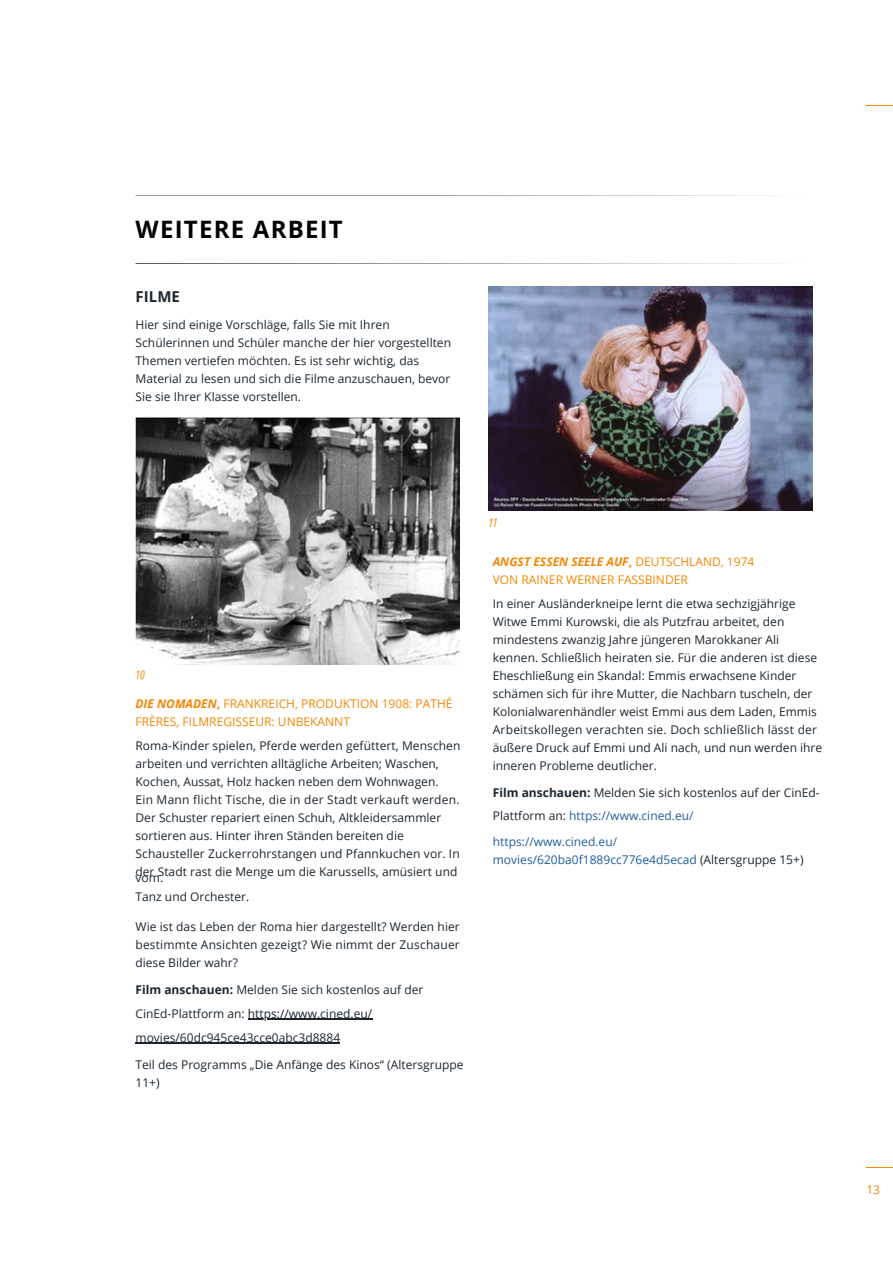
<style>
.page{position:relative;width:893px;height:1264px;background:#fff}
.page>*{position:absolute;margin:0;border:0;box-sizing:border-box;transform-origin:0 0}
.t1{font:700 24px "Open Sans";letter-spacing:.05em;color:#000}
.t2{font:700 15px "Open Sans";color:#1b2630}
.t3{font:12px/18px "Open Sans";color:#1b2630}
.t4{font:12px/18px "Open Sans";color:#f28705}
.t5{font:12px/18px "Open Sans";color:#215e9e}
.t6{font:italic 12px "Open Sans Condensed";color:#f28705}
.s1{font-weight:700;font-style:italic}
.s2{font-weight:700}
.s3{color:#215e9e}
.s4{color:#1b2630}
</style>
<div class="page">
<svg style="left:135px;top:195px;width:635px;height:1px"></svg>
<svg style="left:135px;top:263px;width:635px;height:1px"></svg>
<svg style="left:866px;top:105px;width:26px;height:1px"></svg>
<svg style="left:866px;top:1167px;width:26px;height:1px"></svg>
<img style="left:135px;top:418px;width:324px;height:246px">
<img style="left:488px;top:287px;width:324px;height:224px">
<hr style="left:248px;top:1018px;width:124px;height:1px;background:#1b2630">
<hr style="left:135px;top:1042px;width:205px;height:1px;background:#1b2630">
<h1 class="t1" style="left:136px;top:213px;width:209px">WEITERE ARBEIT</h1>
<p class="t2" style="left:136px;top:286px;width:46px">FILME</p>
<p class="t3" style="left:136px;top:315px;width:317px">Hier sind einige Vorschläge, falls Sie mit Ihren Schülerinnen und Schüler manche der hier vorgestellten Themen vertiefen möchten. Es ist sehr wichtig, das Material zu lesen und sich die Filme anzuschauen, bevor Sie sie Ihrer Klasse vorstellen.</p>
<p class="t6" style="left:136px;top:666px;width:11px">10</p>
<p class="t4" style="left:135px;top:694px;width:318px"><span class="s1">DIE NOMADEN</span><span class="s2">,</span> FRANKREICH, PRODUKTION 1908: PATHÉ<br>FRÈRES, FILMREGISSEUR: UNBEKANNT</p>
<p class="t3" style="left:135px;top:736px;width:326px">Roma-Kinder spielen, Pferde werden gefüttert, Menschen arbeiten und verrichten alltägliche Arbeiten; Waschen, Kochen, Aussat, Holz hacken neben dem Wohnwagen.<br>Ein Mann flicht Tische, die in der Stadt verkauft werden.<br>Der Schuster repariert einen Schuh, Altkleidersammler sortieren aus. Hinter ihren Ständen bereiten die Schausteller Zuckerrohrstangen und Pfannkuchen vor. In der Stadt rast die Menge um die Karussells, amüsiert und</p>
<p class="t3" style="left:135px;top:868px;width:115px">vom.<br>Tanz und Orchester.</p>
<p class="t3" style="left:135px;top:916px;width:326px;text-align:justify">Wie ist das Leben der Roma hier dargestellt? Werden hier bestimmte Ansichten gezeigt? Wie nimmt der Zuschauer diese Bilder wahr?</p>
<p class="t3" style="left:135px;top:976px;width:289px;line-height:24px"><span class="s2">Film anschauen:</span> Melden Sie sich kostenlos auf der<br>CinEd-Plattform an: https://www.cined.eu/ movies/60dc945ce43cce0abc3d8884</p>
<p class="t3" style="left:135px;top:1054px;width:329px">Teil des Programms „Die Anfänge des Kinos“ (Altersgruppe<br>11+)</p>
<p class="t6" style="left:488px;top:514px;width:11px">11</p>
<p class="t4" style="left:492px;top:552px;width:263px"><span class="s1">ANGST ESSEN SEELE AUF</span><span class="s2">,</span> DEUTSCHLAND, 1974<br>VON RAINER WERNER FASSBINDER</p>
<p class="t3" style="left:492px;top:594px;width:331px">In einer Ausländerkneipe lernt die etwa sechzigjährige Witwe Emmi Kurowski, die als Putzfrau arbeitet, den mindestens zwanzig Jahre jüngeren Marokkaner Ali kennen. Schließlich heiraten sie. Für die anderen ist diese Eheschließung ein Skandal: Emmis erwachsene Kinder schämen sich für ihre Mutter, die Nachbarn tuscheln, der Kolonialwarenhändler weist Emmi aus dem Laden, Emmis Arbeitskollegen verachten sie. Doch schließlich lässt der äußere Druck auf Emmi und Ali nach, und nun werden ihre inneren Probleme deutlicher.</p>
<p class="t3" style="left:492px;top:780px;width:328px;line-height:23px"><span class="s2">Film anschauen:</span> Melden Sie sich kostenlos auf der CinEd-<br>Plattform an: <span class="s3">https://www.cined.eu/</span></p>
<p class="t5" style="left:492px;top:832px;width:312px">https://www.cined.eu/ movies/620ba0f1889cc776e4d5ecad <span class="s4">(Altersgruppe 15+)</span></p>
<p class="t4" style="left:866px;top:1179px;width:15px">13</p>
</div>
